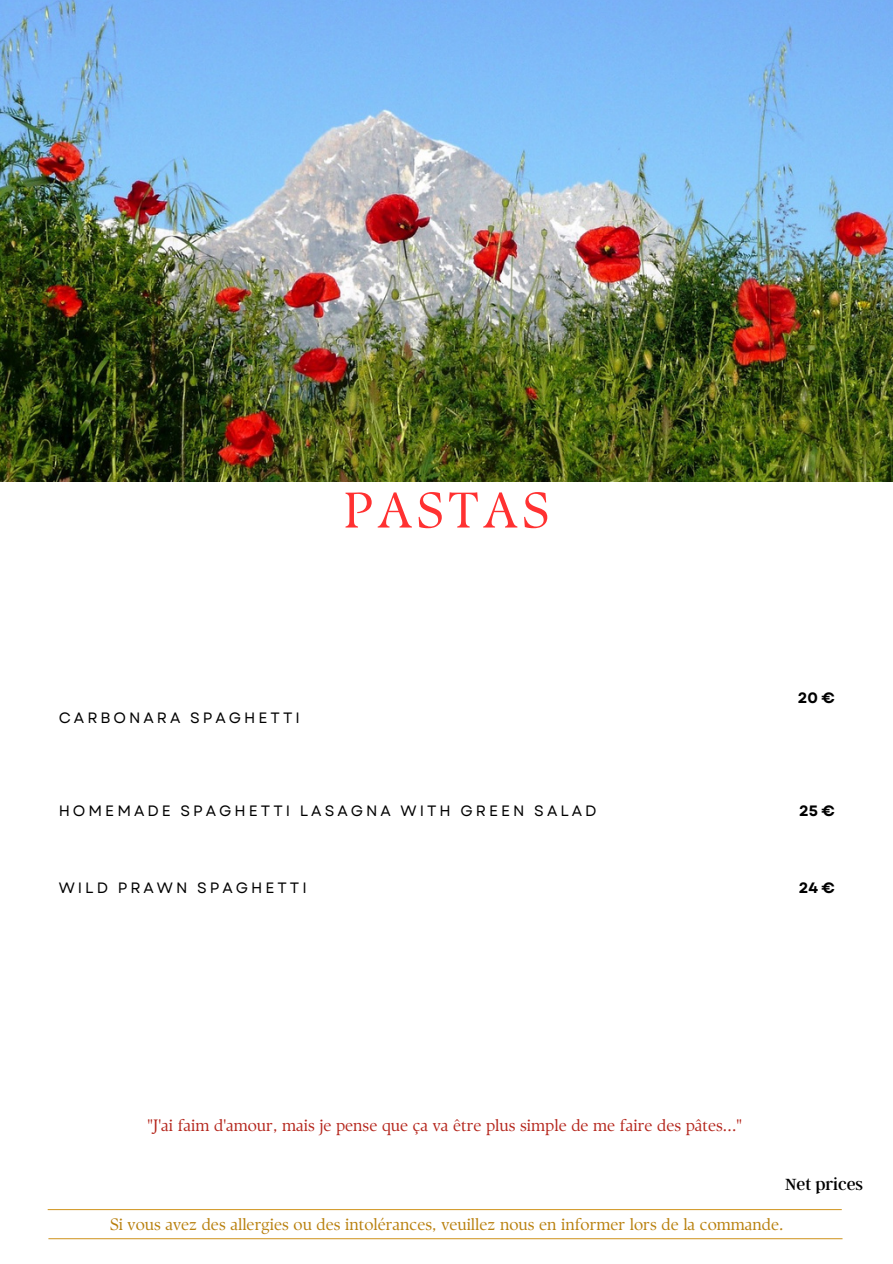
<style>
.page{position:relative;width:893px;height:1264px;background:#fff}
.page>*{position:absolute;margin:0;border:0;box-sizing:border-box;transform-origin:0 0}
.t1{font:49.95px "TY Serif D";letter-spacing:.1em;color:#ff3131}
.t2{font:18px "Argent CF";color:#000}
.t3{font:16.5px "TY Serif D";color:#b87f0c}
.t4{font:16.5px "TY Serif D";color:#b4251b}
.t5{font:15px "Garet";letter-spacing:.2em;color:#000}
.t6{font:700 15px "Garet";color:#000}
</style>
<div class="page">
<hr style="left:48px;top:1208px;width:793px;height:2px;background:#d49e33">
<hr style="left:48px;top:1238px;width:794px;height:1px;background:#d49e33">
<img style="left:1px;top:0;width:891px;height:481px">
<p class="t1" style="left:343px;top:480px;width:207px">PASTAS</p>
<p class="t5" style="left:59px;top:707px;width:242px">CARBONARA SPAGHETTI</p>
<p class="t6" style="left:797px;top:687px;width:39px">20 €</p>
<p class="t5" style="left:59px;top:800px;width:539px">HOMEMADE SPAGHETTI LASAGNA WITH GREEN SALAD</p>
<p class="t6" style="left:799px;top:800px;width:37px">25 €</p>
<p class="t5" style="left:59px;top:877px;width:249px">WILD PRAWN SPAGHETTI</p>
<p class="t6" style="left:798px;top:877px;width:38px">24 €</p>
<p class="t4" style="left:148px;top:1115px;width:596px">"J'ai faim d'amour, mais je pense que ça va être plus simple de me faire des pâtes..."</p>
<p class="t2" style="left:785px;top:1172px;width:79px">Net prices</p>
<p class="t3" style="left:110px;top:1214px;width:675px">Si vous avez des allergies ou des intolérances, veuillez nous en informer lors de la commande.</p>
</div>
